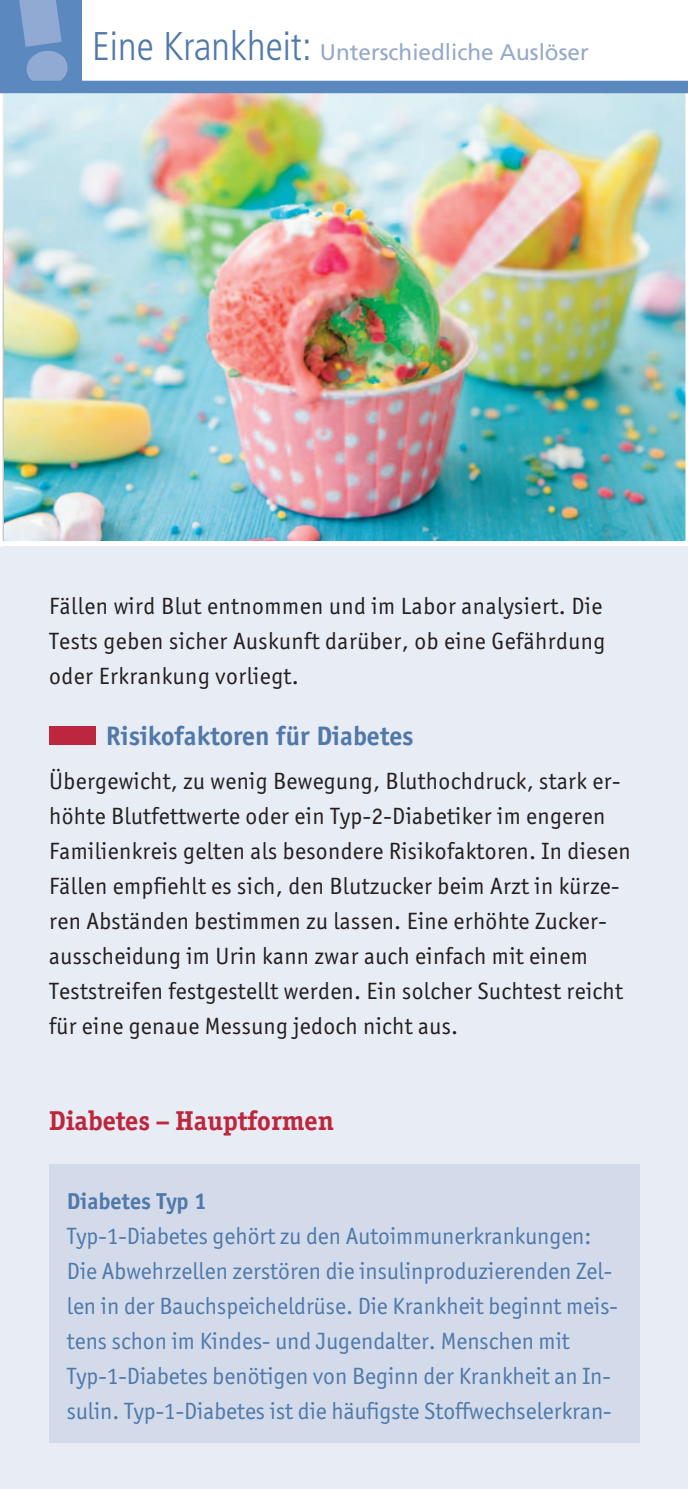
<style>
.page{position:relative;width:688px;height:1489px;background:#fff}
.page>*{position:absolute;margin:0;border:0;box-sizing:border-box;transform-origin:0 0}
.t1{font:700 27.5px "Officina Sans";color:#5079aa}
.t2{font:700 27.5px "Officina Serif";color:#bc273d}
.t3{font:23.75px/35px "Officina Sans";letter-spacing:.015em;color:#231f20;text-align:justify}
.t4{font:23.75px/35px "Officina Sans";color:#5079aa}
.t5{font:700 23.75px "Officina Sans";color:#5079aa}
.t6{font:22.5px "Frutiger";color:#94a8ca}
.s1{font-weight:300;font-stretch:condensed;font-size:40px;color:#5079aa}
</style>
<div class="page">
<div style="left:0;top:89px;width:687px;height:1399px;background:#e8ecf4"></div>
<div style="left:49px;top:1164px;width:590px;height:278px;background:#d3dbea"></div>
<div style="left:49px;top:726px;width:46px;height:18px;background:#bc273d"></div>
<div style="left:0;top:0;width:81px;height:84px;background:#5c88c0"></div>
<img style="left:3px;top:93px;width:682px;height:448px">
<hr style="left:0;top:90px;width:3px;height:456px;background:#fff">
<hr style="left:685px;top:90px;width:2px;height:453px;background:#fff">
<div style="left:0;top:541px;width:687px;height:5px;background:#fff"></div>
<div style="left:0;top:81px;width:687px;height:12px;background:#5c88c0"></div>
<p class="t6" style="left:92px;top:44px;width:498px"><span class="s1">Eine Krankheit:</span> Unterschiedliche Auslöser</p>
<p class="t3" style="left:49px;top:590px;width:557px">Fällen wird Blut entnommen und im Labor analysiert. Die Tests geben sicher Auskunft darüber, ob eine Gefährdung oder Erkrankung vorliegt.</p>
<p class="t1" style="left:106px;top:725px;width:309px">Risikofaktoren für Diabetes</p>
<p class="t3" style="left:49px;top:765px;width:582px;text-align:left">Übergewicht, zu wenig Bewegung, Bluthochdruck, stark er&shy;höhte Blutfettwerte oder ein Typ-2-Diabetiker im engeren Familienkreis gelten als besondere Risikofaktoren. In diesen Fällen empfiehlt es sich, den Blutzucker beim Arzt in kürze&shy;ren Abständen bestimmen zu lassen. Eine erhöhte Zucker&shy;ausscheidung im Urin kann zwar auch einfach mit einem Teststreifen festgestellt werden. Ein solcher Suchtest reicht für eine genaue Messung jedoch nicht aus.</p>
<p class="t2" style="left:49px;top:1110px;width:286px">Diabetes – Hauptformen</p>
<p class="t5" style="left:67px;top:1191px;width:141px">Diabetes Typ 1</p>
<p class="t4" style="left:67px;top:1220px;width:552px">Typ-1-Diabetes gehört zu den Autoimmunerkrankungen:<br>Die Abwehrzellen zerstören die insulinproduzierenden Zel&shy;len in der Bauchspeicheldrüse. Die Krankheit beginnt meis&shy;tens schon im Kindes- und Jugendalter. Menschen mit Typ-1-Diabetes benötigen von Beginn der Krankheit an In&shy;sulin. Typ-1-Diabetes ist die häufigste Stoffwechselerkran-</p>
</div>
